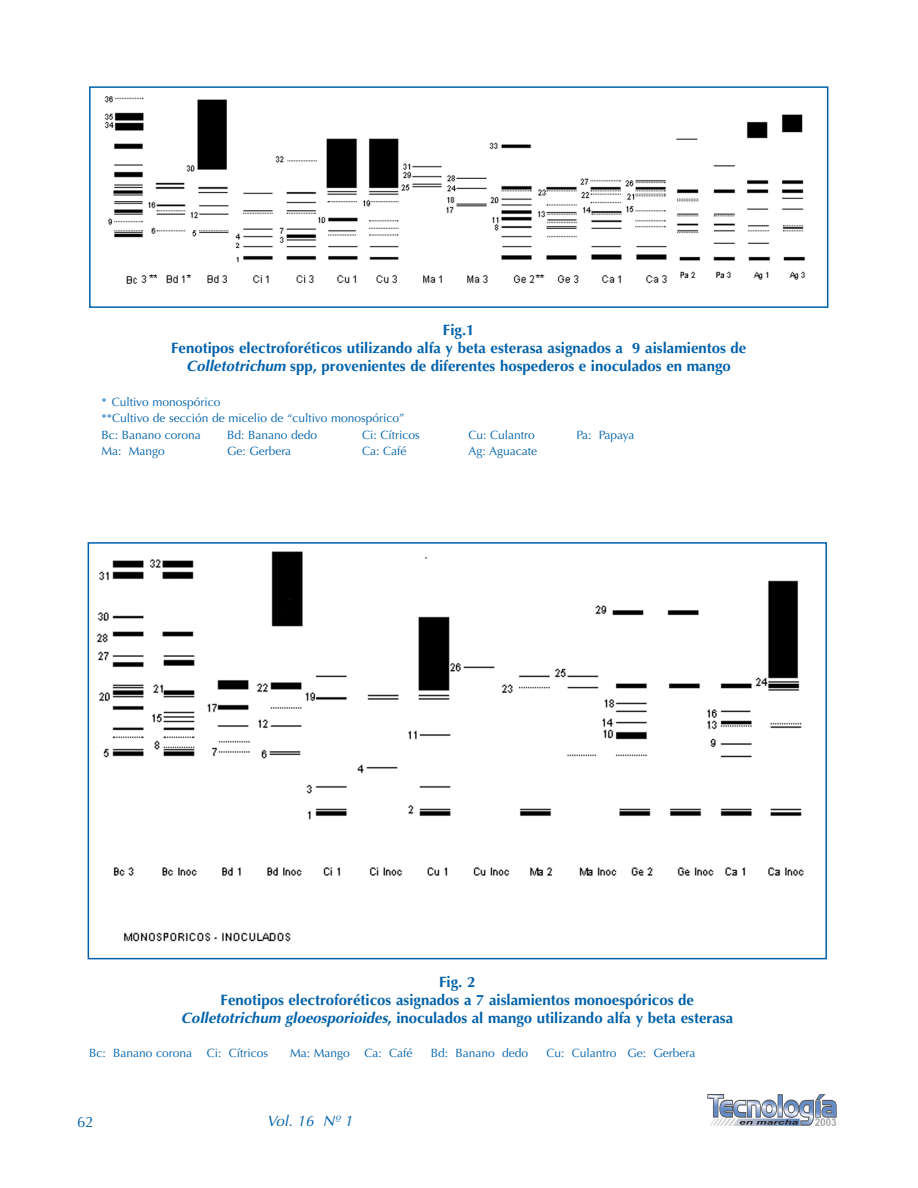
<style>
.page{position:relative;width:918px;height:1188px;background:#fff}
.page>*{position:absolute;margin:0;border:0;box-sizing:border-box;transform-origin:0 0}
.t1{font:700 15px/18px "Optima";color:#0161aa;text-align:center}
.t2{font:italic 15px "Optima";color:#0161aa}
.t3{font:15px "Optima";color:#0161aa}
.t4{font:12px/16.5px "Optima";color:#0161aa}
.t5{font:12px "Optima";letter-spacing:-.025em;color:#0161aa}
.s1{font-style:italic}
</style>
<div class="page">
<svg style="left:707px;top:1094px;width:130px;height:32px"></svg>
<img style="left:104px;top:96px;width:701px;height:188px">
<div style="left:89px;top:86px;width:739px;height:222px;border:2px solid #0161aa"></div>
<img style="left:96px;top:551px;width:708px;height:391px">
<div style="left:88px;top:542px;width:739px;height:417px;border:2px solid #0161aa"></div>
<p class="t1" style="left:171px;top:323px;width:577px">Fig.1<br>Fenotipos electroforéticos utilizando alfa y beta esterasa asignados a 9 aislamientos de<br><span class="s1">Colletotrichum</span> spp, provenientes de diferentes hospederos e inoculados en mango</p>
<p class="t4" style="left:102px;top:395px;width:304px">* Cultivo monospórico<br>**Cultivo de sección de micelio de “cultivo monospórico”<br>Bc: Banano corona</p>
<p class="t4" style="left:227px;top:428px;width:92px">Bd: Banano dedo</p>
<p class="t4" style="left:362px;top:428px;width:59px">Ci: Cítricos</p>
<p class="t4" style="left:469px;top:428px;width:68px">Cu: Culantro</p>
<p class="t5" style="left:577px;top:430px;width:59px">Pa: Papaya</p>
<p class="t4" style="left:102px;top:444px;width:65px">Ma: Mango</p>
<p class="t4" style="left:227px;top:444px;width:66px">Ge: Gerbera</p>
<p class="t4" style="left:362px;top:444px;width:46px">Ca: Café</p>
<p class="t4" style="left:469px;top:444px;width:70px">Ag: Aguacate</p>
<p class="t1" style="left:181px;top:974px;width:553px">Fig. 2<br>Fenotipos electroforéticos asignados a 7 aislamientos monoespóricos de<br><span class="s1">Colletotrichum gloeosporioides</span>, inoculados al mango utilizando alfa y beta esterasa</p>
<p class="t4" style="left:89px;top:1046px;width:181px">Bc: Banano corona Ci: Cítricos</p>
<p class="t4" style="left:290px;top:1046px;width:124px">Ma: Mango Ca: Café</p>
<p class="t4" style="left:431px;top:1046px;width:99px">Bd: Banano dedo</p>
<p class="t4" style="left:547px;top:1046px;width:150px">Cu: Culantro Ge: Gerbera</p>
<p class="t3" style="left:77px;top:1115px;width:18px">62</p>
<p class="t2" style="left:267px;top:1115px;width:87px">Vol. 16 Nº 1</p>
</div>
